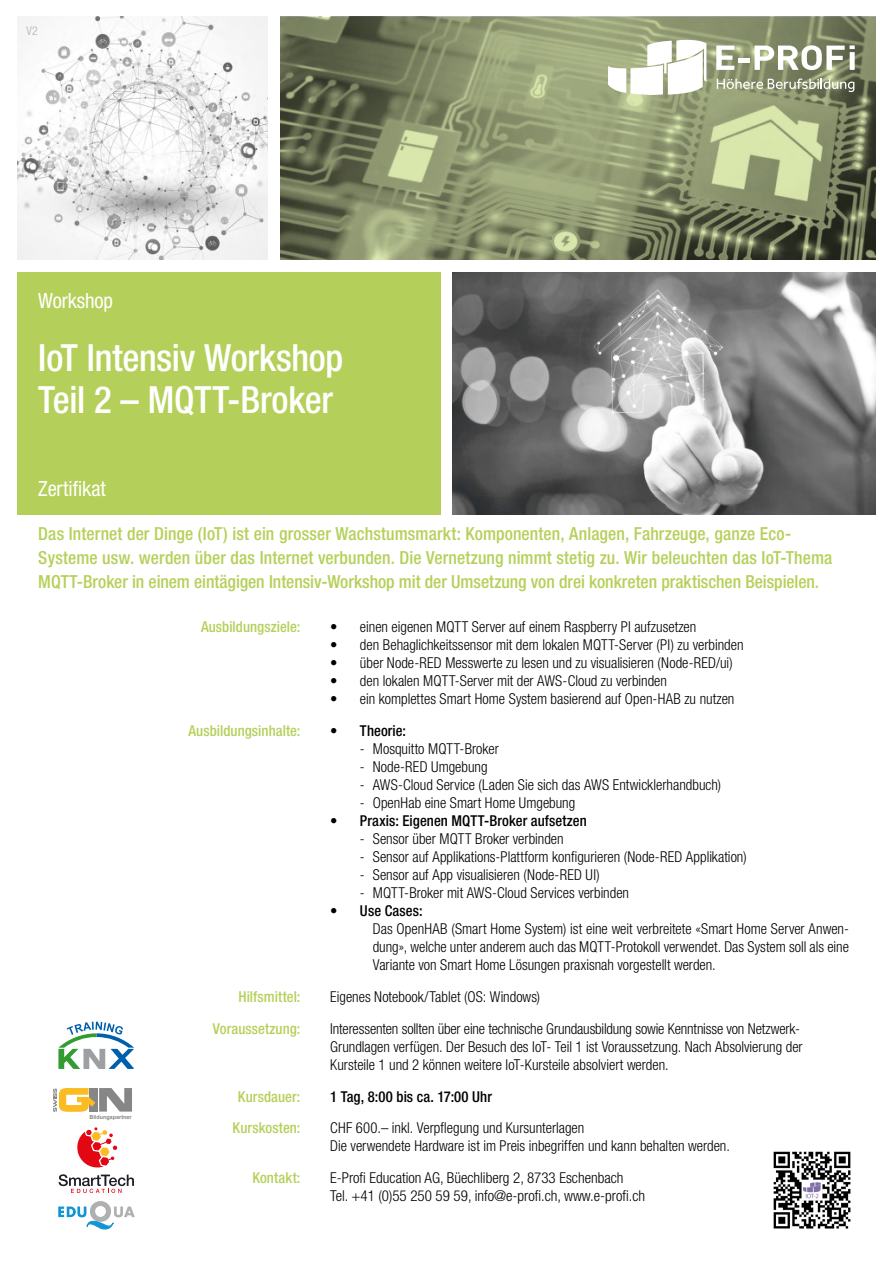
<style>
.page{position:relative;width:893px;height:1263px;background:#fff}
.page>*{position:absolute;margin:0;border:0;box-sizing:border-box;transform-origin:0 0}
.Grosser_Titel__im_ba{font:500 condensed 37.5px "Helvetica Neue LT Pro";letter-spacing:-.005em;color:#fff}
.Grosser_Titel__im_ba-2{font:condensed 21px "Helvetica Neue LT Pro";letter-spacing:-.005em;color:#fff}
.Grosser_Titel__im_ba-3{font:500 condensed 18px/24px "Helvetica Neue LT Pro";letter-spacing:.005em;color:#b5d05a}
.Aufzählung_2__Ebene{font:300 condensed 15px/18px "Helvetica Neue LT Pro";color:#000;text-align:justify}
.Grosser_Titel__im_ba-4{font:300 condensed 15px "Helvetica Neue LT Pro";color:#000}
.Grosser_Titel__im_ba-5{font:500 condensed 15px "Helvetica Neue LT Pro";letter-spacing:.005em;color:#b5d05a}
.Grosser_Titel__im_ba-6{font:500 condensed 15px "Helvetica Neue LT Pro";letter-spacing:.005em;color:#000}
.Grosser_Titel__im_ba-7{font:300 condensed 12px "Helvetica Neue LT Pro";color:#b3b2b2}
.t1{font:700 5.55px "Arial";color:#878686}
</style>
<div class="page">
<div style="left:17px;top:272px;width:423px;height:242px;background:#b5d05a"></div>
<img style="left:17px;top:17px;width:251px;height:242px">
<img style="left:453px;top:272px;width:423px;height:242px">
<img style="left:773px;top:1151px;width:78px;height:78px">
<svg style="left:58px;top:1201px;width:77px;height:28px"></svg>
<svg style="left:58px;top:1021px;width:76px;height:48px"></svg>
<svg style="left:53px;top:1088px;width:79px;height:24px"></svg>
<svg style="left:59px;top:1127px;width:75px;height:66px"></svg>
<svg style="left:281px;top:17px;width:595px;height:242px;background:#858d69"></svg>
<svg style="left:716px;top:46px;width:18px;height:24px"></svg>
<hr style="left:738px;top:58px;width:12px;height:4px;background:#fff">
<svg style="left:754px;top:45px;width:101px;height:25px"></svg>
<svg style="left:717px;top:78px;width:137px;height:14px;background:#a1a78c"></svg>
<svg style="left:608px;top:40px;width:98px;height:55px"></svg>
<p class="Grosser_Titel__im_ba-7" style="left:27px;top:24px;width:13px">V2</p>
<p class="Grosser_Titel__im_ba-2" style="left:38px;top:289px;width:76px">Workshop</p>
<p class="Grosser_Titel__im_ba" style="left:38px;top:335px;width:307px">IoT Intensiv Workshop</p>
<p class="Grosser_Titel__im_ba" style="left:38px;top:377px;width:296px">Teil 2 – MQTT-Broker</p>
<p class="Grosser_Titel__im_ba-2" style="left:38px;top:476px;width:69px">Zertifikat</p>
<p class="Grosser_Titel__im_ba-3" style="left:38px;top:521px;width:754px">Das Internet der Dinge (IoT) ist ein grosser Wachstumsmarkt: Komponenten, Anlagen, Fahrzeuge, ganze Eco-</p>
<p class="Grosser_Titel__im_ba-3" style="left:38px;top:545px;width:796px">Systeme usw. werden über das Internet verbunden. Die Vernetzung nimmt stetig zu. Wir beleuchten das IoT-Thema<br>MQTT-Broker in einem eintägigen Intensiv-Workshop mit der Umsetzung von drei konkreten praktischen Beispielen.</p>
<p class="Grosser_Titel__im_ba-5" style="left:201px;top:617px;width:101px">Ausbildungsziele:</p>
<p class="Aufzählung_2__Ebene" style="left:330px;top:617px;width:368px">• einen eigenen MQTT Server auf einem Raspberry PI aufzusetzen</p>
<p class="Aufzählung_2__Ebene" style="left:330px;top:635px;width:415px">• den Behaglichkeitssensor mit dem lokalen MQTT-Server (PI) zu verbinden</p>
<p class="Aufzählung_2__Ebene" style="left:330px;top:653px;width:404px">• über Node-RED Messwerte zu lesen und zu visualisieren (Node-RED/ui)</p>
<p class="Aufzählung_2__Ebene" style="left:330px;top:671px;width:338px">• den lokalen MQTT-Server mit der AWS-Cloud zu verbinden</p>
<p class="Aufzählung_2__Ebene" style="left:330px;top:689px;width:406px">• ein komplettes Smart Home System basierend auf Open-HAB zu nutzen</p>
<p class="Grosser_Titel__im_ba-5" style="left:189px;top:721px;width:113px">Ausbildungsinhalte:</p>
<p class="Grosser_Titel__im_ba-6" style="left:330px;top:721px;width:77px">• Theorie:</p>
<p class="Aufzählung_2__Ebene" style="left:360px;top:739px;width:140px">- Mosquitto MQTT-Broker</p>
<p class="Aufzählung_2__Ebene" style="left:360px;top:757px;width:129px">- Node-RED Umgebung</p>
<p class="Aufzählung_2__Ebene" style="left:360px;top:775px;width:363px">- AWS-Cloud Service (Laden Sie sich das AWS Entwicklerhandbuch)</p>
<p class="Aufzählung_2__Ebene" style="left:360px;top:793px;width:217px">- OpenHab eine Smart Home Umgebung</p>
<p class="Grosser_Titel__im_ba-6" style="left:330px;top:811px;width:258px">• Praxis: Eigenen MQTT-Broker aufsetzen</p>
<p class="Aufzählung_2__Ebene" style="left:360px;top:829px;width:205px">- Sensor über MQTT Broker verbinden</p>
<p class="Aufzählung_2__Ebene" style="left:360px;top:847px;width:388px">- Sensor auf Applikations-Plattform konfigurieren (Node-RED Applikation)</p>
<p class="Aufzählung_2__Ebene" style="left:360px;top:865px;width:241px">- Sensor auf App visualisieren (Node-RED UI)</p>
<p class="Aufzählung_2__Ebene" style="left:360px;top:883px;width:271px">- MQTT-Broker mit AWS-Cloud Services verbinden</p>
<p class="Grosser_Titel__im_ba-6" style="left:330px;top:901px;width:94px">• Use Cases:</p>
<p class="Aufzählung_2__Ebene" style="left:373px;top:919px;width:478px">Das OpenHAB (Smart Home System) ist eine weit verbreitete «Smart Home Server Anwen&shy;dung», welche unter anderem auch das MQTT-Protokoll verwendet. Das System soll als eine Variante von Smart Home Lösungen praxisnah vorgestellt werden.</p>
<p class="Grosser_Titel__im_ba-5" style="left:238px;top:987px;width:63px">Hilfsmittel:</p>
<p class="Grosser_Titel__im_ba-4" style="left:330px;top:987px;width:211px">Eigenes Notebook/Tablet (OS: Windows)</p>
<p class="Grosser_Titel__im_ba-5" style="left:213px;top:1019px;width:89px">Voraussetzung:</p>
<p class="Grosser_Titel__im_ba-4" style="left:330px;top:1019px;width:471px">Interessenten sollten über eine technische Grundausbildung sowie Kenntnisse von Netzwerk-</p>
<p class="Grosser_Titel__im_ba-4" style="left:330px;top:1037px;width:474px">Grundlagen verfügen. Der Besuch des IoT- Teil 1 ist Voraussetzung. Nach Absolvierung der</p>
<p class="Grosser_Titel__im_ba-4" style="left:330px;top:1055px;width:340px">Kursteile 1 und 2 können weitere IoT-Kursteile absolviert werden.</p>
<p class="Grosser_Titel__im_ba-5" style="left:238px;top:1087px;width:64px">Kursdauer:</p>
<p class="Grosser_Titel__im_ba-6" style="left:330px;top:1087px;width:163px">1 Tag, 8:00 bis ca. 17:00 Uhr</p>
<p class="Grosser_Titel__im_ba-5" style="left:233px;top:1119px;width:69px">Kurskosten:</p>
<p class="Grosser_Titel__im_ba-4" style="left:330px;top:1119px;width:256px">CHF 600.– inkl. Verpflegung und Kursunterlagen</p>
<p class="Grosser_Titel__im_ba-4" style="left:330px;top:1137px;width:401px">Die verwendete Hardware ist im Preis inbegriffen und kann behalten werden.</p>
<p class="Grosser_Titel__im_ba-5" style="left:252px;top:1169px;width:50px">Kontakt:</p>
<p class="Aufzählung_2__Ebene" style="left:330px;top:1169px;width:295px">E-Profi Education AG, Büechliberg 2, 8733 Eschenbach</p>
<p class="Aufzählung_2__Ebene" style="left:330px;top:1187px;width:316px">Tel. +41 (0)55 250 59 59, info@e-profi.ch, www.e-profi.ch</p>
<p class="t1" style="left:89px;top:1113px;width:44px">Bildungspartner</p>
</div>
